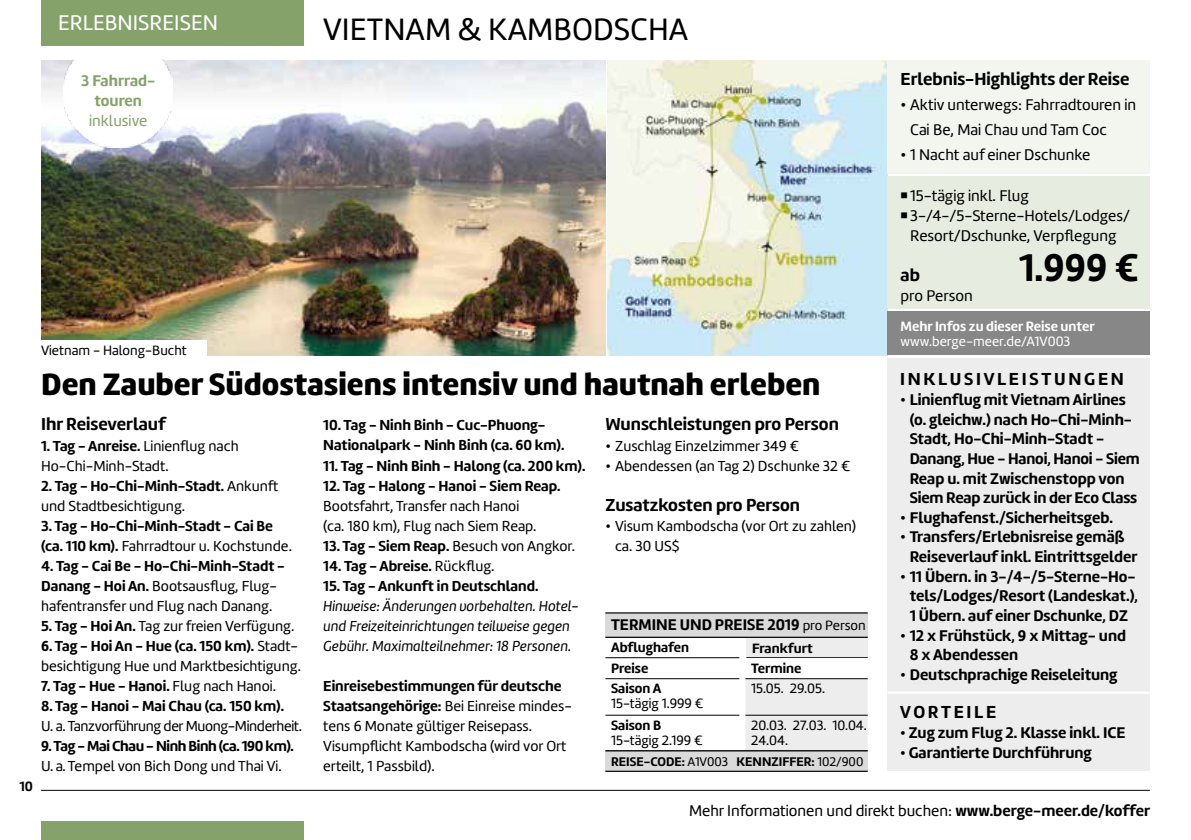
<style>
.page{position:relative;width:1191px;height:840px;background:#fff}
.page>*{position:absolute;margin:0;border:0;box-sizing:border-box;transform-origin:0 0}
.t1{font:700 40px "Marine";color:#000}
.t2{font:900 32px "Marine";color:#000}
.t3{font:32px "Marine";color:#000}
.t4{font:22px "Marine";color:#fff}
.t5{font:700 18px "Marine";color:#000}
.t6{font:700 18px "Marine";letter-spacing:.15em;color:#000}
.t7{font:700 16px/19.6px "Marine";color:#000}
.t8{font:16px/25px "Marine";color:#000}
.t9{font:700 16px/20px "Marine";color:#85a26a;text-align:center}
.t10{font:16px "Marine";color:#85a26a}
.t11{font:15px/20px "Marine";color:#000}
.t12{font:700 15px/20px "Marine";color:#000}
.t13{font:italic 15px/20px "Marine";color:#000}
.t14{font:15px "Marine";letter-spacing:-.025em;color:#000}
.t15{font:700 15px "Marine";letter-spacing:-.025em;color:#000}
.t16{font:14px/15px "Marine";color:#000}
.t17{font:700 14px "Marine";color:#000}
.t18{font:700 14px "Marine";color:#fff}
.t19{font:14px "Marine";color:#fff}
.t20{font:700 13px "Marine";color:#000}
.s1{font-weight:700}
.s2{font-weight:400}
.s3{font-weight:400;font-size:14px}
</style>
<div class="page">
<div style="left:41px;top:0;width:262px;height:45px;background:#85a26a"></div>
<img style="left:41px;top:60px;width:564px;height:295px">
<img style="left:63px;top:59px;width:110px;height:88px">
<div style="left:41px;top:340px;width:166px;height:20px;background:#fff"></div>
<img style="left:607px;top:60px;width:280px;height:295px">
<div style="left:887px;top:60px;width:262px;height:114px;background:#f3f5ef"></div>
<div style="left:887px;top:176px;width:262px;height:133px;background:#e7ece0"></div>
<div style="left:887px;top:311px;width:262px;height:44px;background:#878787"></div>
<div style="left:605px;top:612px;width:262px;height:25px;background:#dadada"></div>
<hr style="left:605px;top:612px;width:262px;height:1px;background:#000">
<hr style="left:605px;top:636px;width:262px;height:1px;background:#000">
<div style="left:746px;top:637px;width:121px;height:19px;background:#ededed"></div>
<hr style="left:605px;top:657px;width:134px;height:1px;background:#000">
<hr style="left:746px;top:657px;width:121px;height:1px;background:#000">
<hr style="left:605px;top:678px;width:134px;height:1px;background:#000">
<hr style="left:605px;top:714px;width:134px;height:1px;background:#000">
<svg style="left:739px;top:678px;width:128px;height:71px;background:#e7e7e7"></svg>
<div style="left:605px;top:750px;width:262px;height:20px;background:#dadada"></div>
<hr style="left:605px;top:749px;width:262px;height:2px;background:#000">
<hr style="left:605px;top:770px;width:262px;height:1px;background:#000">
<div style="left:887px;top:357px;width:262px;height:335px;background:#ededed"></div>
<div style="left:887px;top:692px;width:262px;height:78px;background:#ededed"></div>
<hr style="left:887px;top:691px;width:262px;height:2px;background:#fff">
<div style="left:41px;top:820px;width:262px;height:19px;background:#85a26a"></div>
<hr style="left:41px;top:789px;width:1108px;height:1px;background:#000">
<p class="t17" style="left:19px;top:776px;width:15px">10</p>
<h3 class="t4" style="left:58px;top:8px;width:161px">ERLEBNISREISEN</h3>
<h2 class="t3" style="left:323px;top:9px;width:366px">VIETNAM &amp; KAMBODSCHA</h2>
<p class="t9" style="left:81px;top:70px;width:76px">3 Fahrrad&shy;touren</p>
<p class="t10" style="left:89px;top:110px;width:60px">inklusive</p>
<p class="t16" style="left:41px;top:343px;width:147px">Vietnam - Halong-Bucht</p>
<h2 class="t2" style="left:41px;top:363px;width:781px">Den Zauber Südostasiens intensiv und hautnah erleben</h2>
<p class="t5" style="left:41px;top:412px;width:126px">Ihr Reiseverlauf</p>
<p class="t11" style="left:41px;top:435px;width:199px"><span class="s1">1. Tag - Anreise.</span> Linienflug nach<br>Ho-Chi-Minh-Stadt.</p>
<p class="t11" style="left:41px;top:475px;width:239px"><span class="s1">2. Tag - Ho-Chi-Minh-Stadt.</span> Ankunft und Stadtbesichtigung.</p>
<p class="t12" style="left:41px;top:515px;width:252px">3. Tag - Ho-Chi-Minh-Stadt - Cai Be (ca. 110 km). <span class="s2">Fahrradtour u. Kochstunde.</span></p>
<p class="t11" style="left:41px;top:555px;width:245px"><span class="s1">4. Tag - Cai Be - Ho-Chi-Minh-Stadt -<br>Danang - Hoi An.</span> Bootsausflug, Flug&shy;hafentransfer und Flug nach Danang.</p>
<p class="t11" style="left:41px;top:615px;width:255px"><span class="s1">5. Tag - Hoi An.</span> Tag zur freien Verfügung.</p>
<p class="t11" style="left:41px;top:635px;width:261px"><span class="s1">6. Tag - Hoi An - Hue (ca. 150 km).</span> Stadt&shy;besichtigung Hue und Marktbesichtigung.</p>
<p class="t12" style="left:41px;top:675px;width:236px">7. Tag - Hue - Hanoi. <span class="s2">Flug nach Hanoi.</span></p>
<p class="t12" style="left:41px;top:695px;width:244px">8. Tag - Hanoi - Mai Chau (ca. 150 km).</p>
<p class="t14" style="left:41px;top:716px;width:262px">U. a. Tanzvorführung der Muong-Minderheit.</p>
<p class="t15" style="left:41px;top:735px;width:254px">9. Tag - Mai Chau - Ninh Binh (ca. 190 km).</p>
<p class="t11" style="left:41px;top:755px;width:242px">U. a. Tempel von Bich Dong und Thai Vi.</p>
<p class="t5" style="left:605px;top:412px;width:235px">Wunschleistungen pro Person</p>
<p class="t11" style="left:605px;top:435px;width:195px">• Zuschlag Einzelzimmer 349 €</p>
<p class="t11" style="left:605px;top:455px;width:246px">• Abendessen (an Tag 2) Dschunke 32 €</p>
<p class="t5" style="left:605px;top:492px;width:196px">Zusatzkosten pro Person</p>
<p class="t11" style="left:615px;top:515px;width:243px;text-indent:-10px">• Visum Kambodscha (vor Ort zu zahlen) ca. 30 US$</p>
<p class="t12" style="left:323px;top:415px;width:243px">10. Tag - Ninh Binh - Cuc-Phuong-<br>Nationalpark - Ninh Binh (ca. 60 km).</p>
<p class="t12" style="left:323px;top:455px;width:264px">11. Tag - Ninh Binh - Halong (ca. 200 km).</p>
<p class="t12" style="left:323px;top:475px;width:239px">12. Tag - Halong - Hanoi - Siem Reap.</p>
<p class="t11" style="left:323px;top:495px;width:215px">Bootsfahrt, Transfer nach Hanoi (ca. 180 km), Flug nach Siem Reap.</p>
<p class="t12" style="left:323px;top:535px;width:253px">13. Tag - Siem Reap. <span class="s2">Besuch von Angkor.</span></p>
<p class="t12" style="left:323px;top:555px;width:173px">14. Tag - Abreise. <span class="s2">Rückflug.</span></p>
<p class="t12" style="left:323px;top:575px;width:217px">15. Tag - Ankunft in Deutschland.</p>
<p class="t13" style="left:323px;top:595px;width:257px">Hinweise: Änderungen vorbehalten. Hotel&shy;und Freizeiteinrichtungen teilweise gegen<br>Gebühr. Maximalteilnehmer: 18 Personen.</p>
<p class="t11" style="left:323px;top:675px;width:250px"><span class="s1">Einreisebestimmungen für deutsche Staatsangehörige:</span> Bei Einreise mindes&shy;tens 6 Monate gültiger Reisepass.<br>Visumpflicht Kambodscha (wird vor Ort erteilt, 1 Passbild).</p>
<p class="t7" style="left:611px;top:614px;width:256px">TERMINE UND PREISE 2019 <span class="s3">pro Person</span></p>
<p class="t17" style="left:611px;top:637px;width:80px">Abflughafen</p>
<p class="t17" style="left:752px;top:638px;width:62px">Frankfurt</p>
<p class="t17" style="left:611px;top:658px;width:39px">Preise</p>
<p class="t17" style="left:751px;top:658px;width:52px">Termine</p>
<p class="t17" style="left:611px;top:679px;width:52px">Saison A</p>
<p class="t16" style="left:611px;top:695px;width:94px">15-tägig 1.999 €</p>
<p class="t16" style="left:751px;top:680px;width:75px">15.05. 29.05.</p>
<p class="t17" style="left:611px;top:715px;width:52px">Saison B</p>
<p class="t16" style="left:611px;top:732px;width:93px">15-tägig 2.199 €</p>
<p class="t16" style="left:751px;top:717px;width:117px">20.03. 27.03. 10.04.<br>24.04.</p>
<p class="t20" style="left:611px;top:752px;width:254px">REISE-CODE: <span class="s2">A1V003</span> KENNZIFFER: <span class="s2">102/900</span></p>
<p class="t5" style="left:900px;top:67px;width:230px">Erlebnis-Highlights der Reise</p>
<p class="t8" style="left:910px;top:92px;width:227px;text-indent:-10px">• Aktiv unterwegs: Fahrradtouren in<br>Cai Be, Mai Chau und Tam Coc</p>
<p class="t8" style="left:900px;top:142px;width:191px">• 1 Nacht auf einer Dschunke</p>
<p class="t8" style="left:900px;top:183px;width:130px">■ 15-tägig inkl. Flug</p>
<p class="t8" style="left:900px;top:205px;width:231px;line-height:20px;text-align:center">■ 3-/4-/5-Sterne-Hotels/Lodges/<br>Resort/Dschunke, Verpflegung</p>
<p class="t5" style="left:900px;top:262px;width:21px">ab</p>
<h1 class="t1" style="left:1019px;top:241px;width:121px">1.999 €</h1>
<p class="t8" style="left:900px;top:282px;width:74px">pro Person</p>
<p class="t18" style="left:900px;top:316px;width:196px">Mehr Infos zu dieser Reise unter</p>
<p class="t19" style="left:900px;top:332px;width:171px">www.berge-meer.de/A1V003</p>
<p class="t6" style="left:900px;top:367px;width:225px">INKLUSIVLEISTUNGEN</p>
<p class="t7" style="left:909px;top:389px;width:231px;text-indent:-10px"><span class="s2">•</span> Linienflug mit Vietnam Airlines (o. gleichw.) nach Ho-Chi-Minh-<br>Stadt, Ho-Chi-Minh-Stadt -<br>Danang, Hue - Hanoi, Hanoi - Siem<br>Reap u. mit Zwischenstopp von<br>Siem Reap zurück in der Eco Class</p>
<p class="t7" style="left:900px;top:507px;width:214px"><span class="s2">•</span> Flughafenst./Sicherheitsgeb.</p>
<p class="t7" style="left:909px;top:526px;width:229px;text-indent:-10px"><span class="s2">•</span> Transfers/Erlebnisreise gemäß<br>Reiseverlauf inkl. Eintrittsgelder</p>
<p class="t7" style="left:909px;top:566px;width:230px;text-indent:-10px"><span class="s2">•</span> 11 Übern. in 3-/4-/5-Sterne-Ho&shy;tels/Lodges/Resort (Landeskat.),<br>1 Übern. auf einer Dschunke, DZ</p>
<p class="t7" style="left:909px;top:624px;width:218px;text-indent:-10px"><span class="s2">•</span> 12 x Frühstück, 9 x Mittag- und<br>8 x Abendessen</p>
<p class="t7" style="left:900px;top:664px;width:219px"><span class="s2">•</span> Deutschprachige Reiseleitung</p>
<p class="t6" style="left:900px;top:699px;width:98px">VORTEILE</p>
<p class="t7" style="left:900px;top:722px;width:227px">• Zug zum Flug 2. Klasse inkl. ICE</p>
<p class="t7" style="left:900px;top:742px;width:193px">• Garantierte Durchführung</p>
<p class="t8" style="left:689px;top:797px;width:462px">Mehr Informationen und direkt buchen: <span class="s1">www.berge-meer.de/koffer</span></p>
</div>
